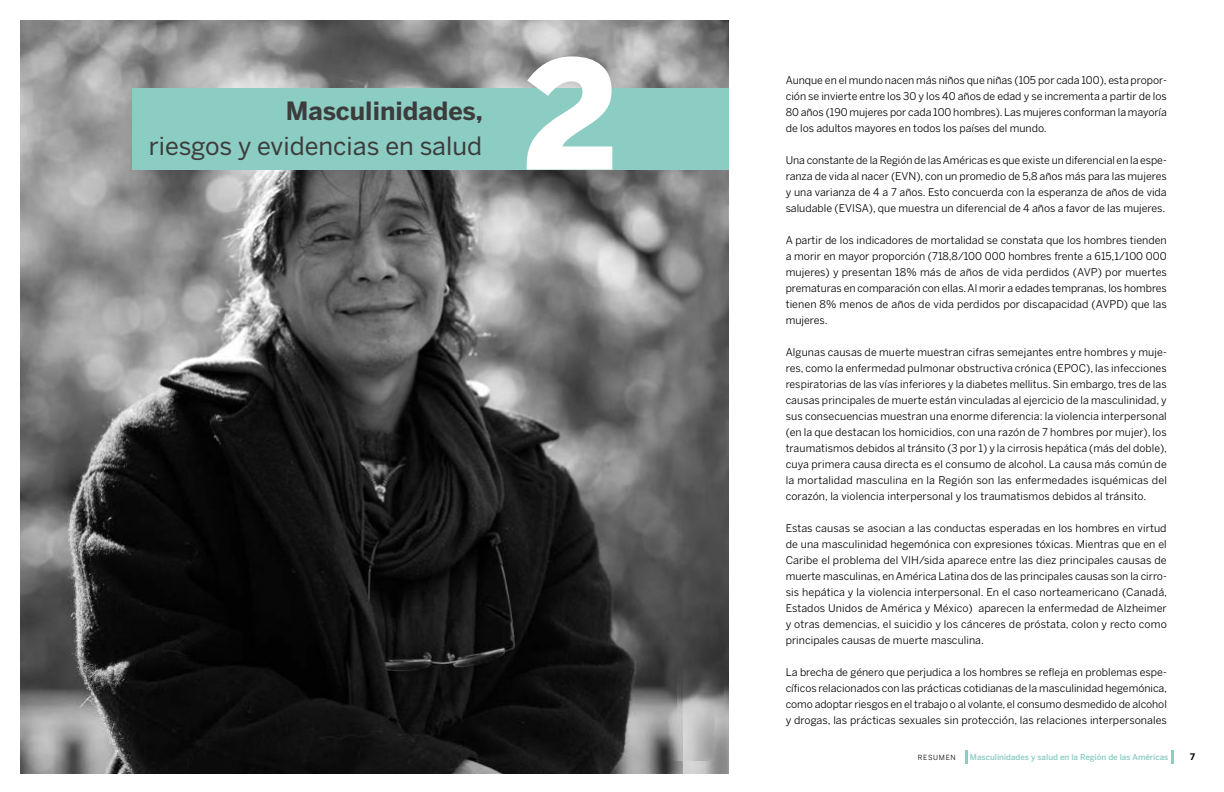
<style>
.page{position:relative;width:1224px;height:792px;background:#fff}
.page>*{position:absolute;margin:0;border:0;box-sizing:border-box;transform-origin:0 0}
.titulo{font:25px "Benton Sans";color:#3c3c3b}
.titulo-2{font:700 25px "Benton Sans";color:#3c3c3b}
.texto{font:10.6px/16px "Benton Sans";color:#000;text-align:justify}
.t1{font:700 9px "Benton Sans";color:#000}
.t2{font:500 8px "Benton Sans";color:#8bccc3}
.t3{font:7px "Benton Sans";letter-spacing:.1em;color:#000}
</style>
<div class="page">
<svg style="left:965px;top:750px;width:2px;height:14px"></svg>
<hr style="left:1171px;top:750px;width:3px;height:14px;background:#8bccc3">
<img style="left:20px;top:21px;width:709px;height:753px">
<div style="left:132px;top:88px;width:597px;height:82px;background:#8bccc3"></div>
<svg style="left:527px;top:56px;width:85px;height:114px"></svg>
<p class="titulo-2" style="left:286px;top:95px;width:199px">Masculinidades,</p>
<p class="titulo" style="left:149px;top:131px;width:335px">riesgos y evidencias en salud</p>
<p class="texto" style="left:786px;top:72px;width:383px">Aunque en el mundo nacen más niños que niñas (105 por cada 100), esta propor&shy;ción se invierte entre los 30 y los 40 años de edad y se incrementa a partir de los 80 años (190 mujeres por cada 100 hombres). Las mujeres conforman la mayoría de los adultos mayores en todos los países del mundo.</p>
<p class="texto" style="left:786px;top:152px;width:383px">Una constante de la Región de las Américas es que existe un diferencial en la espe&shy;ranza de vida al nacer (EVN), con un promedio de 5,8 años más para las mujeres y una varianza de 4 a 7 años. Esto concuerda con la esperanza de años de vida saludable (EVISA), que muestra un diferencial de 4 años a favor de las mujeres.</p>
<p class="texto" style="left:786px;top:232px;width:383px">A partir de los indicadores de mortalidad se constata que los hombres tienden a morir en mayor proporción (718,8/100 000 hombres frente a 615,1/100 000 mujeres) y presentan 18% más de años de vida perdidos (AVP) por muertes prematuras en comparación con ellas. Al morir a edades tempranas, los hombres tienen 8% menos de años de vida perdidos por discapacidad (AVPD) que las mujeres.</p>
<p class="texto" style="left:786px;top:344px;width:383px">Algunas causas de muerte muestran cifras semejantes entre hombres y muje&shy;res, como la enfermedad pulmonar obstructiva crónica (EPOC), las infecciones respiratorias de las vías inferiores y la diabetes mellitus. Sin embargo, tres de las causas principales de muerte están vinculadas al ejercicio de la masculinidad, y sus consecuencias muestran una enorme diferencia: la violencia interpersonal (en la que destacan los homicidios, con una razón de 7 hombres por mujer), los traumatismos debidos al tránsito (3 por 1) y la cirrosis hepática (más del doble), cuya primera causa directa es el consumo de alcohol. La causa más común de la mortalidad masculina en la Región son las enfermedades isquémicas del corazón, la violencia interpersonal y los traumatismos debidos al tránsito.</p>
<p class="texto" style="left:786px;top:520px;width:383px">Estas causas se asocian a las conductas esperadas en los hombres en virtud de una masculinidad hegemónica con expresiones tóxicas. Mientras que en el Caribe el problema del VIH/sida aparece entre las diez principales causas de muerte masculinas, en América Latina dos de las principales causas son la cirro&shy;sis hepática y la violencia interpersonal. En el caso norteamericano (Canadá, Estados Unidos de América y México) aparecen la enfermedad de Alzheimer y otras demencias, el suicidio y los cánceres de próstata, colon y recto como principales causas de muerte masculina.</p>
<p class="texto" style="left:786px;top:664px;width:383px">La brecha de género que perjudica a los hombres se refleja en problemas espe&shy;cíficos relacionados con las prácticas cotidianas de la masculinidad hegemónica, como adoptar riesgos en el trabajo o al volante, el consumo desmedido de alcohol y drogas, las prácticas sexuales sin protección, las relaciones interpersonales</p>
<p class="t3" style="left:918px;top:753px;width:39px">RESUMEN</p>
<p class="t2" style="left:970px;top:752px;width:200px">Masculinidades y salud en la Región de las Américas</p>
<p class="t1" style="left:1190px;top:751px;width:6px">7</p>
</div>
